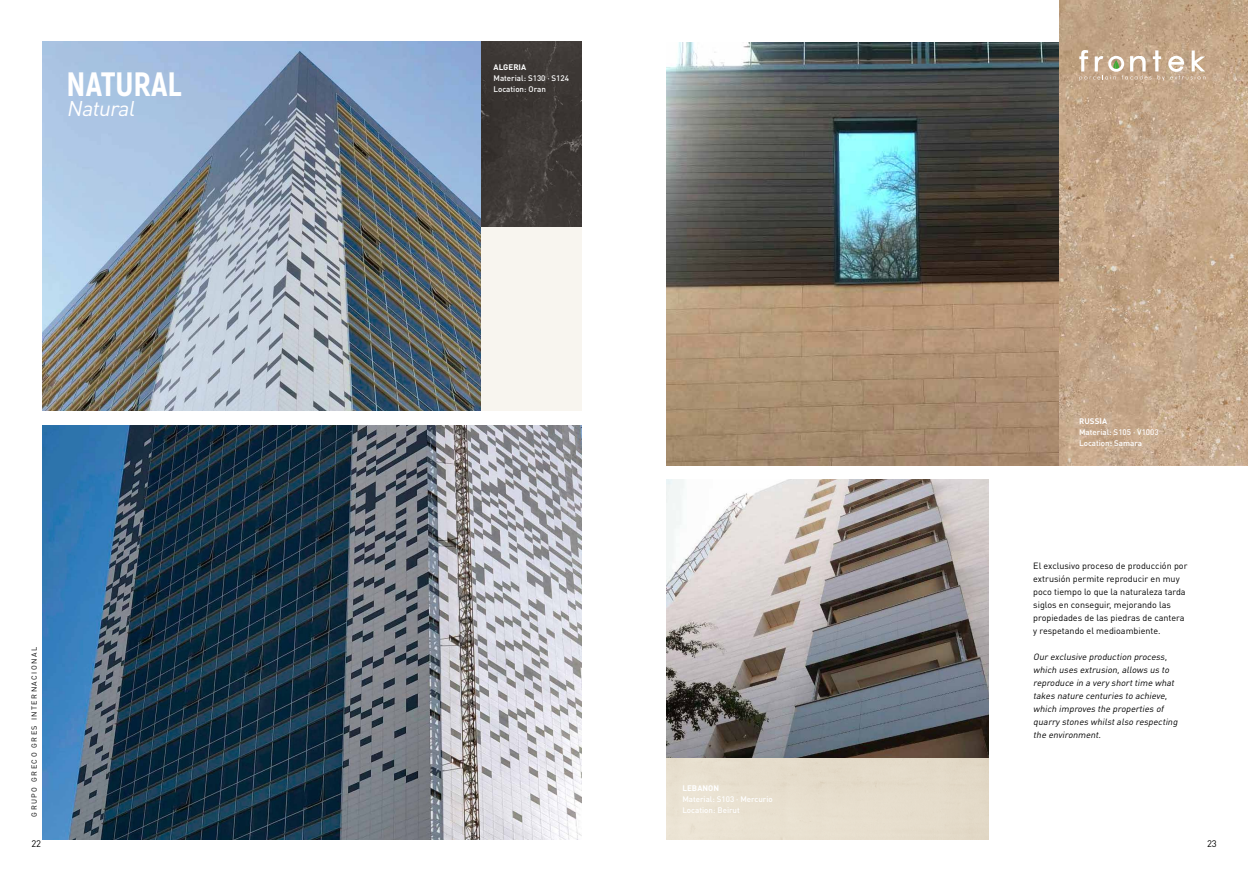
<style>
.page{position:relative;width:1248px;height:882px;background:#fff}
.page>*{position:absolute;margin:0;border:0;box-sizing:border-box;transform-origin:0 0}
.t1{font:800 33.8px "Akrobat";color:#fff}
.t2{font:italic 21.1px "DIN Pro";color:#fff}
.t3{font:9.4px "DIN Pro";color:#000}
.t4{font:italic 9px/13px "DIN Pro";color:#000}
.t5{font:9px/13px "DIN Pro";color:#000}
.t6{font:500 8px/11px "DIN Pro";color:#fff}
.t7{font:700 8px "DIN Pro";letter-spacing:.01em;color:#fff}
.t8{font:7.3px "DIN Pro";letter-spacing:.2em;color:#000}
</style>
<div class="page">
<img style="left:43px;top:425px;width:538px;height:414px">
<img style="left:43px;top:42px;width:538px;height:369px">
<img style="left:666px;top:43px;width:393px;height:423px">
<img style="left:666px;top:479px;width:322px;height:360px">
<img style="left:1059px;top:0;width:188px;height:466px">
<svg style="left:1079px;top:50px;width:126px;height:31px;background:#ceb79f"></svg>
<h1 class="t1" style="left:67px;top:62px;width:116px">NATURAL</h1>
<h2 class="t2" style="left:67px;top:94px;width:74px">Natural</h2>
<p class="t8" style="left:29px;top:816px;width:171px;rotate:-90deg">GRUPO GRECO GRES INTERNACIONAL</p>
<p class="t3" style="left:31px;top:836px;width:11px">22</p>
<p class="t7" style="left:493px;top:62px;width:34px">ALGERIA</p>
<p class="t6" style="left:493px;top:72px;width:77px">Material: S130 · S124<br>Location: Oran</p>
<p class="t7" style="left:682px;top:782px;width:38px">LEBANON</p>
<p class="t6" style="left:682px;top:793px;width:92px">Material: S103 · Mercurio<br>Location: Beirut</p>
<p class="t7" style="left:1079px;top:416px;width:29px">RUSSIA</p>
<p class="t6" style="left:1078px;top:426px;width:81px">Material: S105 · V1003<br>Location: Samara</p>
<p class="t5" style="left:1033px;top:558px;width:156px">El exclusivo proceso de producción por extrusión permite reproducir en muy poco tiempo lo que la naturaleza tarda siglos en conseguir, mejorando las propiedades de las piedras de cantera y respetando el medioambiente.</p>
<p class="t4" style="left:1033px;top:649px;width:148px">Our exclusive production process, which uses extrusion,allows us to reproduce in a very shorttime what takes nature centuries to achieve, which improves the properties of quarry stones whilstalso respecting the environment.</p>
<p class="t3" style="left:1206px;top:836px;width:11px">23</p>
</div>
